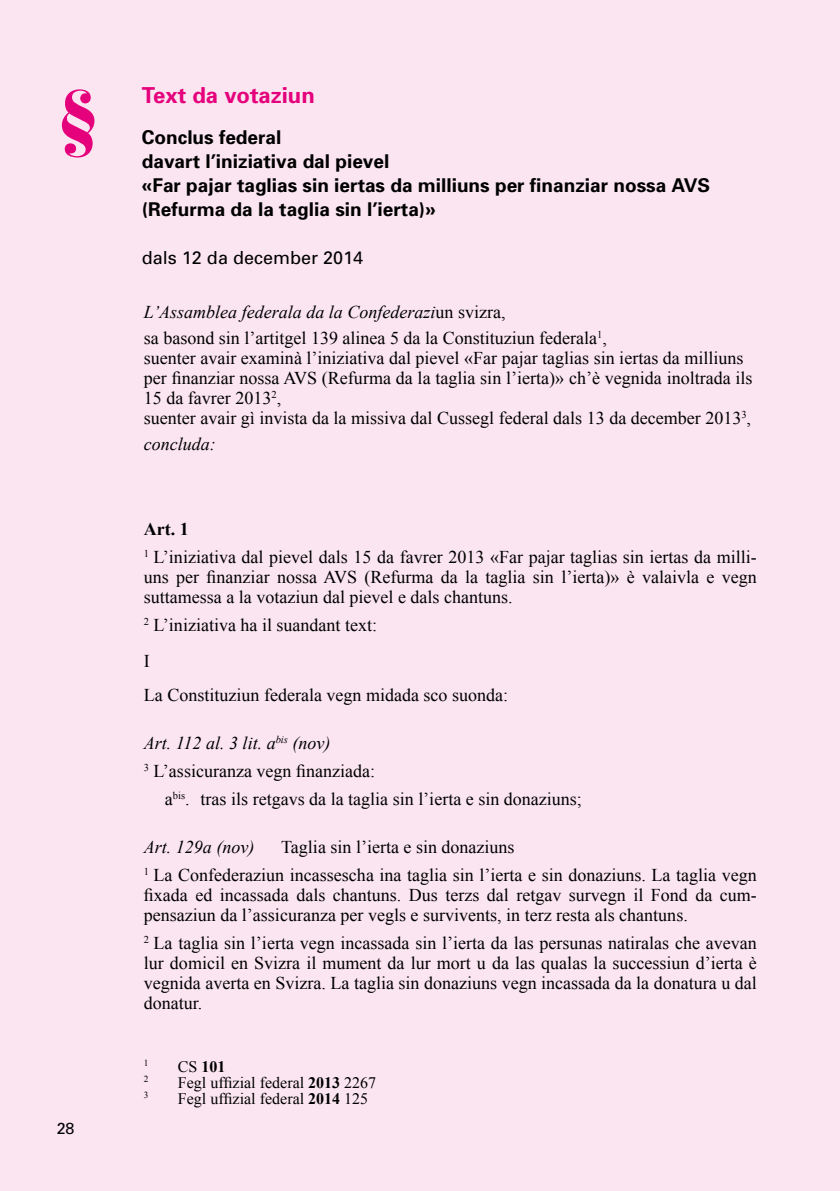
<style>
.page{position:relative;width:840px;height:1191px;background:#fff}
.page>*{position:absolute;margin:0;border:0;box-sizing:border-box;transform-origin:0 0}
.t1{font:900 70px "Bauer Bodoni";color:#e5007c}
.Titel_Rot{font:700 22px "Univers";color:#e5007c}
.Untertitel_schwarz{font:700 19px "Univers";color:#000}
.Abstimmungstext_Grun{font:18px/20px "Times New Roman";color:#000;text-align:justify}
.Abstimmungstext_Grun-2{font:italic 18px "Times New Roman";color:#000}
.Untertitel_schwarz-2{font:18px "Univers";color:#000}
.Abstimmungstext_Grun-3{font:700 18px "Times New Roman";color:#000}
.Abstimmungstext_Grun-4{font:16px "Times New Roman";color:#000}
.Abstimmungstext_Grun-5{font:700 16px "Times New Roman";color:#000}
.t2{font:16px "Univers";color:#000}
.Abstimmungstext_Grun-6{font:9.4px "Times New Roman";color:#000}
.s1{font-style:normal}
.s2{font-weight:400}
.s3{font-weight:700}
</style>
<div class="page">
<div style="left:0;top:0;width:839px;height:1191px;background:#fbe5f0"></div>
<h1 class="t1" style="left:57px;top:73px;width:44px">§</h1>
<h3 class="Titel_Rot" style="left:142px;top:81px;width:174px">Text da votaziun</h3>
<h4 class="Untertitel_schwarz" style="left:142px;top:125px;width:141px">Conclus federal</h4>
<h4 class="Untertitel_schwarz" style="left:142px;top:149px;width:249px">davart l’iniziativa dal pievel</h4>
<h4 class="Untertitel_schwarz" style="left:142px;top:173px;width:569px">«Far pajar taglias sin iertas da milliuns per finanziar nossa AVS</h4>
<h4 class="Untertitel_schwarz" style="left:142px;top:197px;width:295px">(Refurma da la taglia sin l’ierta)»</h4>
<h4 class="Untertitel_schwarz-2" style="left:142px;top:247px;width:223px">dals 12 da december 2014</h4>
<p class="Abstimmungstext_Grun-2" style="left:144px;top:300px;width:363px">L’Assamblea federala da la Confederazi<span class="s1">un svizra,</span></p>
<p class="Abstimmungstext_Grun" style="left:144px;top:328px;width:464px">sa basond sin l’artitgel 139 alinea 5 da la Constituziun federala<sup>1</sup>,</p>
<p class="Abstimmungstext_Grun" style="left:144px;top:348px;width:600px">suenter avair examinà l’iniziativa dal pievel «Far pajar taglias sin iertas da milliuns</p>
<p class="Abstimmungstext_Grun" style="left:144px;top:368px;width:610px">per finanziar nossa AVS (Refurma da la taglia sin l’ierta)» ch’è vegnida inoltrada ils<br>15 da favrer 2013<sup>2</sup>,</p>
<p class="Abstimmungstext_Grun" style="left:144px;top:408px;width:608px">suenter avair gì invista da la missiva dal Cussegl federal dals 13 da december 2013<sup>3</sup>,</p>
<p class="Abstimmungstext_Grun-2" style="left:144px;top:431px;width:73px">concluda:</p>
<p class="Abstimmungstext_Grun-3" style="left:144px;top:516px;width:46px">Art. 1</p>
<p class="Abstimmungstext_Grun" style="left:144px;top:547px;width:614px"><sup>1</sup> L’iniziativa dal pievel dals 15 da favrer 2013 «Far pajar taglias sin iertas da milli&shy;uns per finanziar nossa AVS (Refurma da la taglia sin l’ierta)» è valaivla e vegn suttamessa a la votaziun dal pievel e dals chantuns.</p>
<p class="Abstimmungstext_Grun" style="left:144px;top:614px;width:235px"><sup>2</sup> L’iniziativa ha il suandant text:</p>
<p class="Abstimmungstext_Grun" style="left:144px;top:650px;width:7px">I</p>
<p class="Abstimmungstext_Grun" style="left:144px;top:685px;width:365px">La Constituziun federala vegn midada sco suonda:</p>
<p class="Abstimmungstext_Grun-2" style="left:144px;top:730px;width:188px">Art. 112 al. 3 lit. a<sup>bis</sup> (nov)</p>
<p class="Abstimmungstext_Grun" style="left:144px;top:760px;width:233px"><sup>3</sup> L’assicuranza vegn finanziada:</p>
<p class="Abstimmungstext_Grun" style="left:165px;top:788px;width:418px">a<sup>bis</sup>. tras ils retgavs da la taglia sin l’ierta e sin donaziuns;</p>
<p class="Abstimmungstext_Grun-2" style="left:144px;top:834px;width:112px">Art. 129a (nov)</p>
<p class="Abstimmungstext_Grun" style="left:281px;top:837px;width:235px">Taglia sin l’ierta e sin donaziuns</p>
<p class="Abstimmungstext_Grun" style="left:144px;top:864px;width:614px"><sup>1</sup> La Confederaziun incassescha ina taglia sin l’ierta e sin donaziuns. La taglia vegn fixada ed incassada dals chantuns. Dus terzs dal retgav survegn il Fond da cum&shy;pensaziun da l’assicuranza per vegls e survivents, in terz resta als chantuns.</p>
<p class="Abstimmungstext_Grun" style="left:144px;top:932px;width:614px"><sup>2</sup> La taglia sin l’ierta vegn incassada sin l’ierta da las persunas natiralas che avevan lur domicil en Svizra il mument da lur mort u da las qualas la successiun d’ierta è vegnida averta en Svizra. La taglia sin donaziuns vegn incassada da la donatura u dal donatur.</p>
<p class="t2" style="left:57px;top:1119px;width:19px">28</p>
<p class="Abstimmungstext_Grun-6" style="left:144px;top:1056px;width:6px">1</p>
<p class="Abstimmungstext_Grun-5" style="left:178px;top:1055px;width:49px"><span class="s2">CS</span> 101</p>
<p class="Abstimmungstext_Grun-6" style="left:144px;top:1072px;width:6px">2</p>
<p class="Abstimmungstext_Grun-4" style="left:178px;top:1071px;width:200px">Fegl uffizial federal <span class="s3">2013</span> 2267</p>
<p class="Abstimmungstext_Grun-6" style="left:144px;top:1088px;width:6px">3</p>
<p class="Abstimmungstext_Grun-4" style="left:178px;top:1087px;width:192px">Fegl uffizial federal <span class="s3">2014</span> 125</p>
</div>
